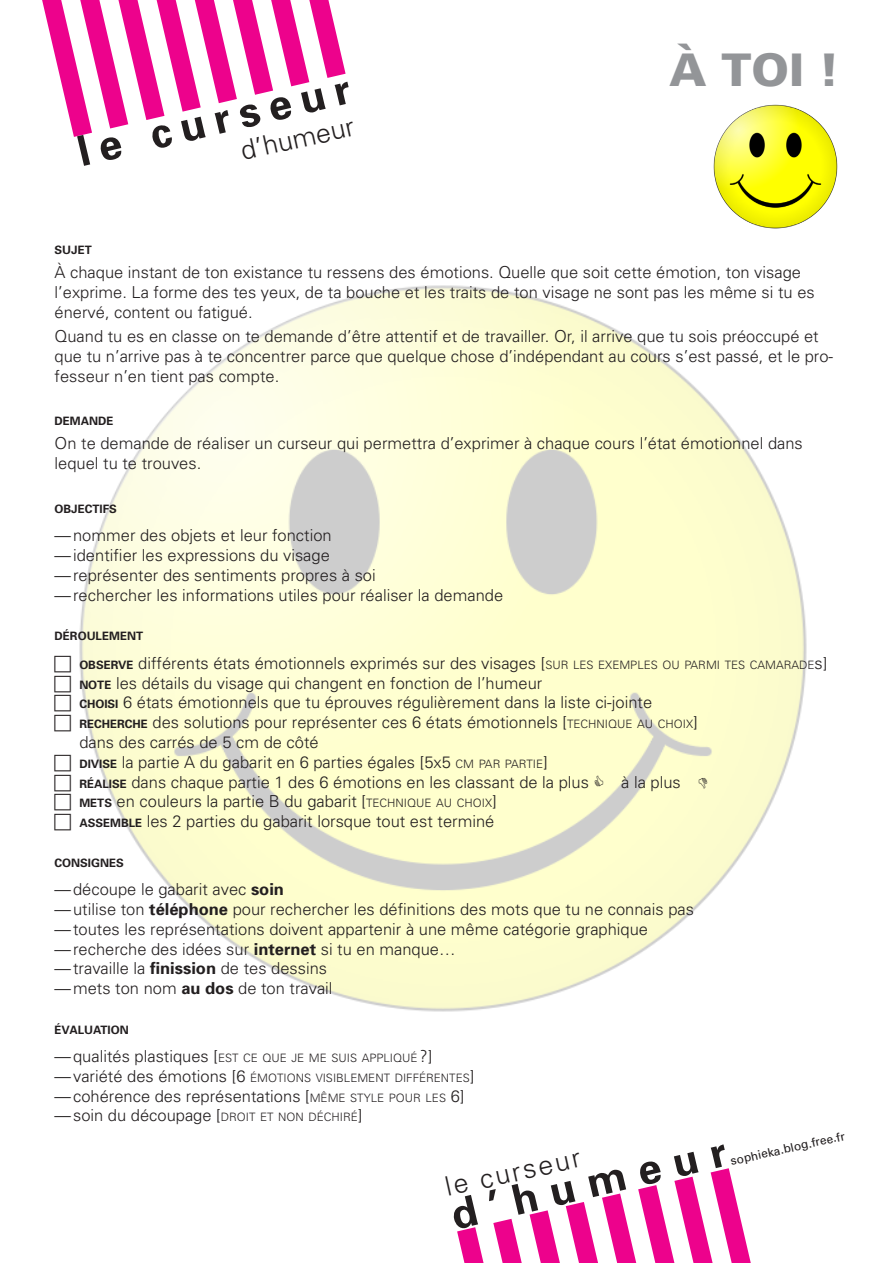
<style>
.page{position:relative;width:893px;height:1263px;background:#fff}
.page>*{position:absolute;margin:0;border:0;box-sizing:border-box;transform-origin:0 0}
.t1{font:900 45px "Univers";color:#939598}
.t2{font:700 42px "Univers";color:#231f20}
.t3{font:300 27px "Univers";color:#231f20}
.t4{font:300 16.5px/19.8px "Univers";color:#231f20}
.t5{font:12px "Univers";color:#231f20}
.t6{font:300 11.55px "Univers";color:#231f20}
.t7{font:700 11.55px "Univers";color:#231f20}
.s1{font-weight:700;font-size:11.55px}
.s2{font-size:11.55px}
.s3{font-style:inherit}
.s4{font-weight:700}
.s5{font-size:16.5px}
</style>
<div class="page">
<svg style="left:42px;top:0;width:304px;height:137px"></svg>
<svg style="left:457px;top:1168px;width:294px;height:95px"></svg>
<img style="left:79px;top:285px;width:728px;height:727px">
<img style="left:713px;top:104px;width:125px;height:125px">
<svg style="left:595px;top:775px;width:8px;height:11px"></svg>
<svg style="left:699px;top:777px;width:8px;height:11px"></svg>
<h2 class="t2" style="left:72px;top:125px;width:281px;rotate:-13deg">le curseur</h2>
<h3 class="t3" style="left:238px;top:134px;width:117px;rotate:-12deg">d’humeur</h3>
<p class="t1" style="left:669px;top:42px;width:171px">À TOI !</p>
<p class="t7" style="left:55px;top:243px;width:39px">SUJET</p>
<p class="t4" style="left:55px;top:262px;width:762px">À chaque instant de ton existance tu ressens des émotions. Quelle que soit cette émotion, ton visage l’exprime. La forme des tes yeux, de ta bouche et les traits de ton visage ne sont pas les même si tu es énervé, content ou fatigué.</p>
<p class="t4" style="left:55px;top:326px;width:780px">Quand tu es en classe on te demande d’être attentif et de travailler. Or, il arrive que tu sois préoccupé et que tu n’arrive pas à te concentrer parce que quelque chose d’indépendant au cours s’est passé, et le pro&shy;fesseur n’en tient pas compte.</p>
<p class="t7" style="left:55px;top:414px;width:61px">DEMANDE</p>
<p class="t4" style="left:55px;top:433px;width:750px">On te demande de réaliser un curseur qui permettra d’exprimer à chaque cours l’état émotionnel dans lequel tu te trouves.</p>
<p class="t7" style="left:55px;top:502px;width:64px">OBJECTIFS</p>
<p class="t4" style="left:55px;top:525px;width:279px">—nommer des objets et leur fonction</p>
<p class="t4" style="left:55px;top:545px;width:277px">—identifier les expressions du visage</p>
<p class="t4" style="left:55px;top:565px;width:323px">—représenter des sentiments propres à soi</p>
<p class="t4" style="left:55px;top:585px;width:450px">—rechercher les informations utiles pour réaliser la demande</p>
<p class="t7" style="left:55px;top:629px;width:90px">DÉROULEMENT</p>
<p class="t4" style="left:79px;top:652px;width:750px"><span class="s1">OBSERVE</span> différents états émotionnels exprimés sur des visages [<span class="s2">SUR LES EXEMPLES OU PARMI TES CAMARADE</span>s]</p>
<p class="t4" style="left:79px;top:672px;width:465px"><span class="s1">NOTE</span> les détails du visage qui changent en fonction de l’humeur</p>
<p class="t4" style="left:79px;top:692px;width:574px"><span class="s1">CHOISI</span> 6 états émotionnels que tu éprouves régulièrement dans la liste ci-jointe</p>
<p class="t4" style="left:79px;top:712px;width:620px"><span class="s1">RECHERCHE</span> des solutions pour représenter ces 6 états émotionnels [<span class="s2">TECHNIQUE AU CHOIX</span>] dans des carrés de 5 cm de côté</p>
<p class="t4" style="left:79px;top:751px;width:470px"><span class="s1">DIVISE</span> la partie A du gabarit en 6 parties égales [5x<span class="s3">5</span> <span class="s2">CM PAR PARTIE</span>]</p>
<p class="t4" style="left:79px;top:771px;width:511px"><span class="s1">RÉALISE</span> dans chaque partie 1 des 6 émotions en les classant de la plus</p>
<p class="t4" style="left:621px;top:771px;width:61px">à la plus</p>
<p class="t4" style="left:79px;top:791px;width:419px"><span class="s1">METS</span> en couleurs la partie B du gabarit [<span class="s2">TECHNIQUE AU CHOIX</span>]</p>
<p class="t4" style="left:79px;top:811px;width:416px"><span class="s1">ASSEMBLE</span> les 2 parties du gabarit lorsque tout est terminé</p>
<p class="t7" style="left:55px;top:855px;width:71px">CONSIGNES</p>
<p class="t4" style="left:55px;top:879px;width:231px">—découpe le gabarit avec <span class="s4">soin</span></p>
<p class="t4" style="left:55px;top:899px;width:641px">— utilise ton <span class="s4">téléphone</span> pour rechercher les définitions des mots que tu ne connais pas</p>
<p class="t4" style="left:55px;top:918px;width:595px">—toutes les représentations doivent appartenir à une même catégorie graphique</p>
<p class="t4" style="left:55px;top:938px;width:402px">—recherche des idées sur <span class="s4">internet</span> si tu en manque…</p>
<p class="t4" style="left:55px;top:958px;width:274px">—travaille la <span class="s4">finission</span> de tes dessins</p>
<p class="t4" style="left:55px;top:978px;width:280px">—mets ton nom <span class="s4">au dos</span> de ton travail</p>
<p class="t7" style="left:55px;top:1022px;width:76px">ÉVALUATION</p>
<p class="t6" style="left:55px;top:1051px;width:379px"><span class="s5">—qualités plastiques [</span>EST CE QUE JE ME SUIS APPLIQUÉ <span class="s5">?</span><span class="s5">]</span></p>
<p class="t6" style="left:55px;top:1071px;width:421px"><span class="s5">—variété des émotions [</span><span class="s5">6</span> ÉMOTIONS VISIBLEMENT DIFFÉRENTES<span class="s5">]</span></p>
<p class="t4" style="left:55px;top:1085px;width:411px">—cohérence des représentations <span class="s3">[</span><span class="s2">MÊME STYLE POUR LES</span> <span class="s3">6</span>]</p>
<p class="t4" style="left:55px;top:1105px;width:309px">—soin du découpage [<span class="s2">DROIT ET NON DÉCHIRÉ</span>]</p>
<p class="t5" style="left:729px;top:1153px;width:118px;rotate:-12deg">sophieka.blog.free.fr</p>
<h2 class="t2" style="left:445px;top:1188px;width:283px;rotate:-13deg">d’humeur</h2>
<h3 class="t3" style="left:442px;top:1170px;width:139px;rotate:-12deg">le curseur</h3>
</div>
